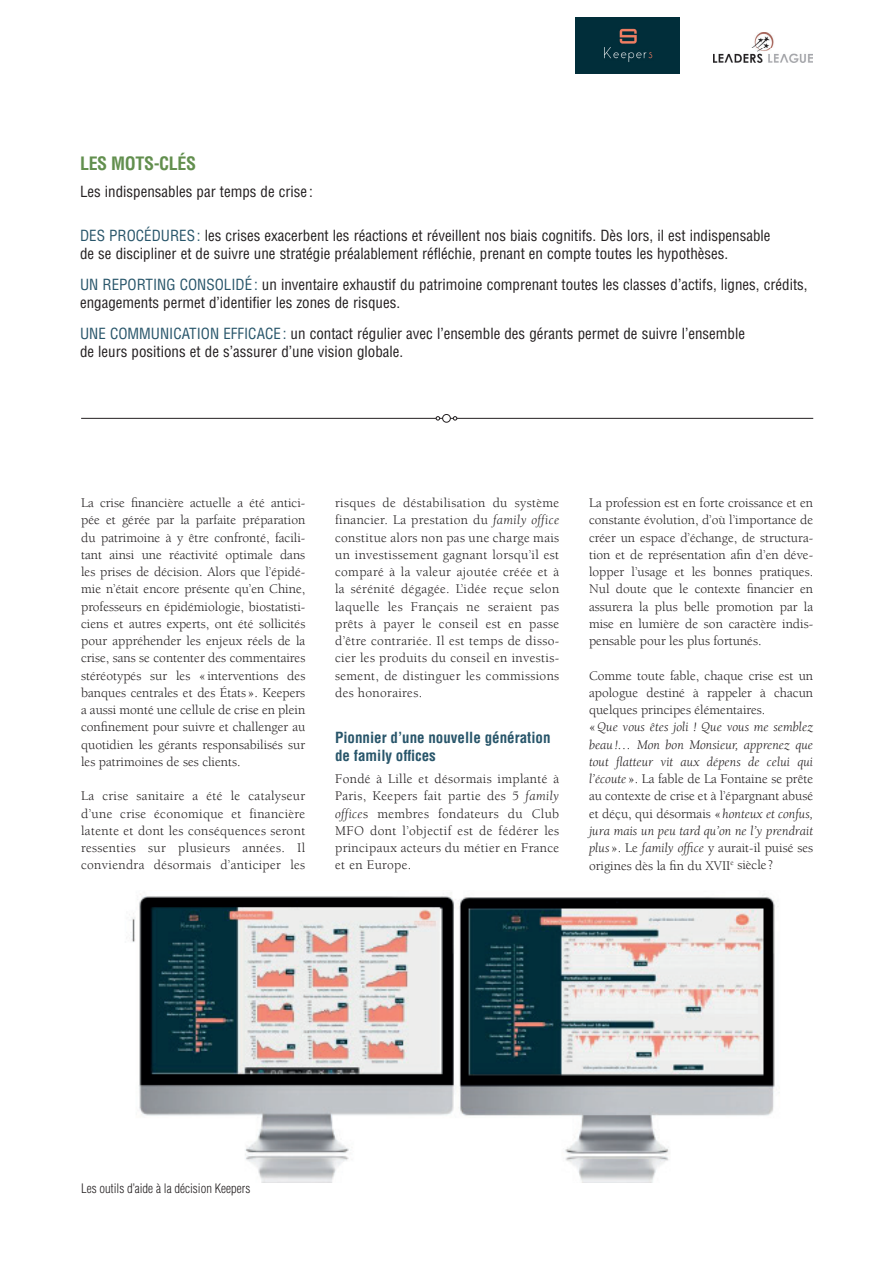
<style>
.page{position:relative;width:893px;height:1263px;background:#fff}
.page>*{position:absolute;margin:0;border:0;box-sizing:border-box;transform-origin:0 0}
.t1{font:700 condensed 18px "Helvetica LT Std";letter-spacing:-.02em;color:#628f4e}
.t2{font:condensed 15px/18px "Helvetica LT Std";color:#231f20}
.t3{font:700 condensed 15px/18px "Helvetica LT Std";color:#28556a}
.t4{font:13.5px/17.2px "Berkeley LT";color:#231f20;text-align:justify}
.t5{font:300 condensed 12.75px "Helvetica LT Std";color:#231f20}
.s1{color:#28556a}
.s2{font-style:italic}
</style>
<div class="page">
<img style="left:714px;top:33px;width:98px;height:30px">
<img style="left:576px;top:17px;width:103px;height:56px">
<img style="left:131px;top:894px;width:649px;height:288px">
<hr style="left:81px;top:418px;width:732px;height:1px;background:#231f20">
<div style="left:443px;top:414px;width:7px;height:8px;background:#fff;border-radius:50%"></div>
<div style="left:442px;top:414px;width:9px;height:8px;border:1px solid #231f20;border-radius:50%"></div>
<svg style="left:436px;top:416px;width:4px;height:4px"></svg>
<svg style="left:453px;top:416px;width:4px;height:4px"></svg>
<h1 class="t1" style="left:80px;top:152px;width:118px">LES MOTS-CLÉS</h1>
<p class="t2" style="left:80px;top:182px;width:234px">Les indispensables par temps de crise :</p>
<p class="t2" style="left:80px;top:226px;width:692px"><span class="s1">DES PROCÉDURES:</span> les crises exacerbent les réactions et réveillent nos biais cognitifs. Dès lors, il est indispensable de se discipliner et de suivre une stratégie préalablement réfléchie, prenant en compte toutes les hypothèses.</p>
<p class="t2" style="left:80px;top:275px;width:729px"><span class="s1">UN REPORTING CONSOLIDÉ:</span> un inventaire exhaustif du patrimoine comprenant toutes les classes d’actifs, lignes, crédits, engagements permet d’identifier les zones de risques.</p>
<p class="t2" style="left:80px;top:324px;width:666px"><span class="s1">UNE COMMUNICATION EFFICACE:</span> un contact régulier avec l’ensemble des gérants permet de suivre l’ensemble de leurs positions et de s’assurer d’une vision globale.</p>
<p class="t4" style="left:81px;top:494px;width:226px">La crise financière actuelle a été antici&shy;pée et gérée par la parfaite préparation du patrimoine à y être confronté, facili&shy;tant ainsi une réactivité optimale dans les prises de décision. Alors que l’épidé&shy;mie n’était encore présente qu’en Chine, professeurs en épidémiologie, biostatisti&shy;ciens et autres experts, ont été sollicités pour appréhender les enjeux réels de la crise, sans se contenter des commentaires stéréotypés sur les « interventions des banques centrales et des États ». Keepers a aussi monté une cellule de crise en plein confinement pour suivre et challenger au quotidien les gérants responsabilisés sur les patrimoines de ses clients.</p>
<p class="t4" style="left:81px;top:788px;width:226px">La crise sanitaire a été le catalyseur d’une crise économique et financière latente et dont les conséquences seront ressenties sur plusieurs années. Il conviendra désormais d’anticiper les</p>
<p class="t4" style="left:335px;top:495px;width:226px">risques de déstabilisation du système financier. La prestation du <span class="s2">family office </span>constitue alors non pas une charge mais un investissement gagnant lorsqu’il est comparé à la valeur ajoutée créée et à la sérénité dégagée. L’idée reçue selon laquelle les Français ne seraient pas prêts à payer le conseil est en passe d’être contrariée. Il est temps de disso&shy;cier les produits du conseil en investis&shy;sement, de distinguer les commissions des honoraires.</p>
<p class="t3" style="left:335px;top:728px;width:217px">Pionnier d’une nouvelle génération de family offices</p>
<p class="t4" style="left:335px;top:770px;width:226px">Fondé à Lille et désormais implanté à Paris, Keepers fait partie des 5 <span class="s2">family office</span>s membres fondateurs du Club MFO dont l’objectif est de fédérer les principaux acteurs du métier en France et en Europe.</p>
<p class="t4" style="left:589px;top:495px;width:226px">La profession est en forte croissance et en constante évolution, d’où l’importance de créer un espace d’échange, de structura&shy;tion et de représentation afin d’en déve&shy;lopper l’usage et les bonnes pratiques.<br>Nul doute que le contexte financier en assurera la plus belle promotion par la mise en lumière de son caractère indis&shy;pensable pour les plus fortunés.</p>
<p class="t4" style="left:589px;top:667px;width:226px;text-align:left">Comme toute fable, chaque crise est un apologue destiné à rappeler à chacun quelques principes élémentaires.<br>«<span class="s2">Que vous êtes joli ! Que vous me semblez beau !… Mon bon Monsieur, apprenez que tout flatteur vit aux dépens de celui qui l’écoute</span> ». La fable de La Fontaine se prête au contexte de crise et à l’épargnant abusé et déçu, qui désormais « <span class="s2">honteux et confus, jura mais un peu tard qu’on ne l’y prendrait plus</span> ». Le <span class="s2">family office</span> y aurait-il puisé ses origines dès la fin du XVII<sup>e</sup> siècle ?</p>
<p class="t5" style="left:81px;top:1180px;width:171px">Les outils d’aide à la décision Keepers</p>
</div>
